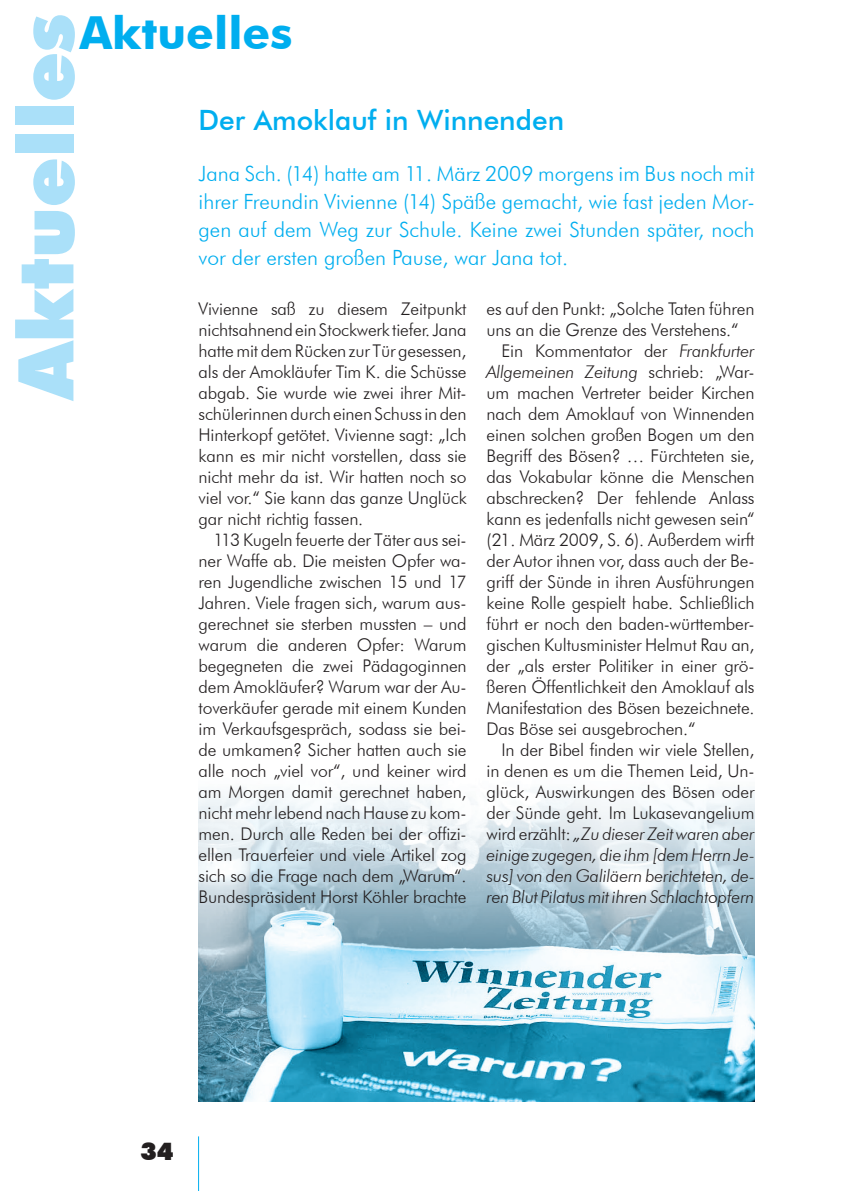
<style>
.page{position:relative;width:844px;height:1191px;background:#fff}
.page>*{position:absolute;margin:0;border:0;box-sizing:border-box;transform-origin:0 0}
.t1{font:900 77px "Futura BT";color:#aae0f9}
.t2{font:700 45.5px "Futura BT";color:#00aeef}
.t3{font:500 28px "Futura BT";color:#00aeef}
.t4{font:900 24.5px "Futura BT";color:#231f20}
.t5{font:300 21px/28px "Futura BT";color:#00aeef;text-align:justify}
.t6{font:300 17.5px/21px "Futura BT";letter-spacing:-.01em;color:#231f20;text-align:justify}
.t7{font:italic 300 17.5px "Futura BT";letter-spacing:-.01em;color:#231f20}
.s1{font-style:italic}
.s2{font-style:normal}
</style>
<div class="page">
<hr style="left:198px;top:1136px;width:1px;height:55px;background:#00aeef">
<img style="left:198px;top:791px;width:555px;height:310px">
<h2 class="t2" style="left:79px;top:6px;width:214px">Aktuelles</h2>
<h1 class="t1" style="left:-1px;top:399px;width:386px;rotate:-90deg">Aktuelles</h1>
<h3 class="t3" style="left:198px;top:103px;width:367px">Der Amoklauf in Winnenden</h3>
<p class="t5" style="left:198px;top:159px;width:557px">Jana Sch. (14) hatte am 11. März 2009 morgens im Bus noch mit ihrer Freundin Vivienne (14) Späße gemacht, wie fast jeden Mor&shy;gen auf dem Weg zur Schule. Keine zwei Stunden später, noch vor der ersten großen Pause, war Jana tot.</p>
<p class="t6" style="left:198px;top:298px;width:269px">Vivienne saß zu diesem Zeitpunkt nichtsahnend ein Stockwerk tiefer. Jana hatte mit dem Rücken zur Tür gesessen, als der Amokläufer Tim K. die Schüsse abgab. Sie wurde wie zwei ihrer Mit&shy;schülerinnen durch einen Schuss in den Hinterkopf getötet. Vivienne sagt: „Ich kann es mir nicht vorstellen, dass sie nicht mehr da ist. Wir hatten noch so viel vor.“ Sie kann das ganze Unglück gar nicht richtig fassen.</p>
<p class="t6" style="left:198px;top:529px;width:269px;text-indent:15px">113 Kugeln feuerte der Täter aus sei&shy;ner Waffe ab. Die meisten Opfer wa&shy;ren Jugendliche zwischen 15 und 17<br>Jahren. Viele fragen sich, warum aus&shy;gerechnet sie sterben mussten – und warum die anderen Opfer: Warum begegneten die zwei Pädagoginnen dem Amokläufer? Warum war der Au&shy;toverkäufer gerade mit einem Kunden im Verkaufsgespräch, sodass sie bei&shy;de umkamen? Sicher hatten auch sie alle noch „viel vor“, und keiner wird am Morgen damit gerechnet haben, nicht mehr lebend nach Hause zu kom&shy;men. Durch alle Reden bei der offizi&shy;ellen Trauerfeier und viele Artikel zog sich so die Frage nach dem „Warum“.<br>Bundespräsident Horst Köhler brachte</p>
<p class="t6" style="left:486px;top:298px;width:269px">es auf den Punkt: „Solche Taten führen</p>
<p class="t6" style="left:486px;top:319px;width:253px">uns an die Grenze des Verstehens.“</p>
<p class="t6" style="left:501px;top:340px;width:254px">Ein Kommentator der <span class="s1">Frankfurter</span></p>
<p class="t7" style="left:486px;top:361px;width:269px">Allgemeinen Zeitung <span class="s2">schrieb: „War-</span></p>
<p class="t6" style="left:486px;top:382px;width:269px">um machen Vertreter beider Kirchen</p>
<p class="t6" style="left:486px;top:403px;width:269px">nach dem Amoklauf von Winnenden</p>
<p class="t6" style="left:486px;top:424px;width:269px">einen solchen großen Bogen um den</p>
<p class="t6" style="left:486px;top:445px;width:269px">Begriff des Bösen? … Fürchteten sie,</p>
<p class="t6" style="left:486px;top:466px;width:269px">das Vokabular könne die Menschen</p>
<p class="t6" style="left:486px;top:487px;width:269px">abschrecken? Der fehlende Anlass</p>
<p class="t6" style="left:486px;top:508px;width:269px">kann es jedenfalls nicht gewesen sein“</p>
<p class="t6" style="left:486px;top:529px;width:269px">(21. März 2009, S. 6). Außerdem wirft</p>
<p class="t6" style="left:486px;top:550px;width:269px">der Autor ihnen vor, dass auch der Be-</p>
<p class="t6" style="left:486px;top:571px;width:269px">griff der Sünde in ihren Ausführungen</p>
<p class="t6" style="left:486px;top:592px;width:269px">keine Rolle gespielt habe. Schließlich</p>
<p class="t6" style="left:486px;top:613px;width:269px">führt er noch den baden-württember-</p>
<p class="t6" style="left:486px;top:634px;width:269px">gischen Kultusminister Helmut Rau an,</p>
<p class="t6" style="left:486px;top:655px;width:269px">der „als erster Politiker in einer grö-</p>
<p class="t6" style="left:486px;top:676px;width:269px">ßeren Öffentlichkeit den Amoklauf als</p>
<p class="t6" style="left:486px;top:697px;width:269px">Manifestation des Bösen bezeichnete.</p>
<p class="t6" style="left:486px;top:718px;width:210px">Das Böse sei ausgebrochen.“</p>
<p class="t6" style="left:501px;top:739px;width:254px">In der Bibel finden wir viele Stellen,</p>
<p class="t6" style="left:486px;top:760px;width:269px">in denen es um die Themen Leid, Un-</p>
<p class="t6" style="left:486px;top:781px;width:269px">glück, Auswirkungen des Bösen oder</p>
<p class="t6" style="left:486px;top:802px;width:269px">der Sünde geht. Im Lukasevangelium</p>
<p class="t7" style="left:486px;top:823px;width:269px"><span class="s2">wird erzählt:</span> „Zu dieser Zeit waren aber</p>
<p class="t7" style="left:486px;top:844px;width:269px">einige zugegen, die ihm [dem Herrn Je-</p>
<p class="t7" style="left:486px;top:865px;width:269px">sus] von den Galiläern berichteten, de-</p>
<p class="t7" style="left:486px;top:886px;width:269px">ren Blut Pilatus mit ihren Schlachtopfern</p>
<h3 class="t4" style="left:140px;top:1136px;width:35px">34</h3>
</div>
